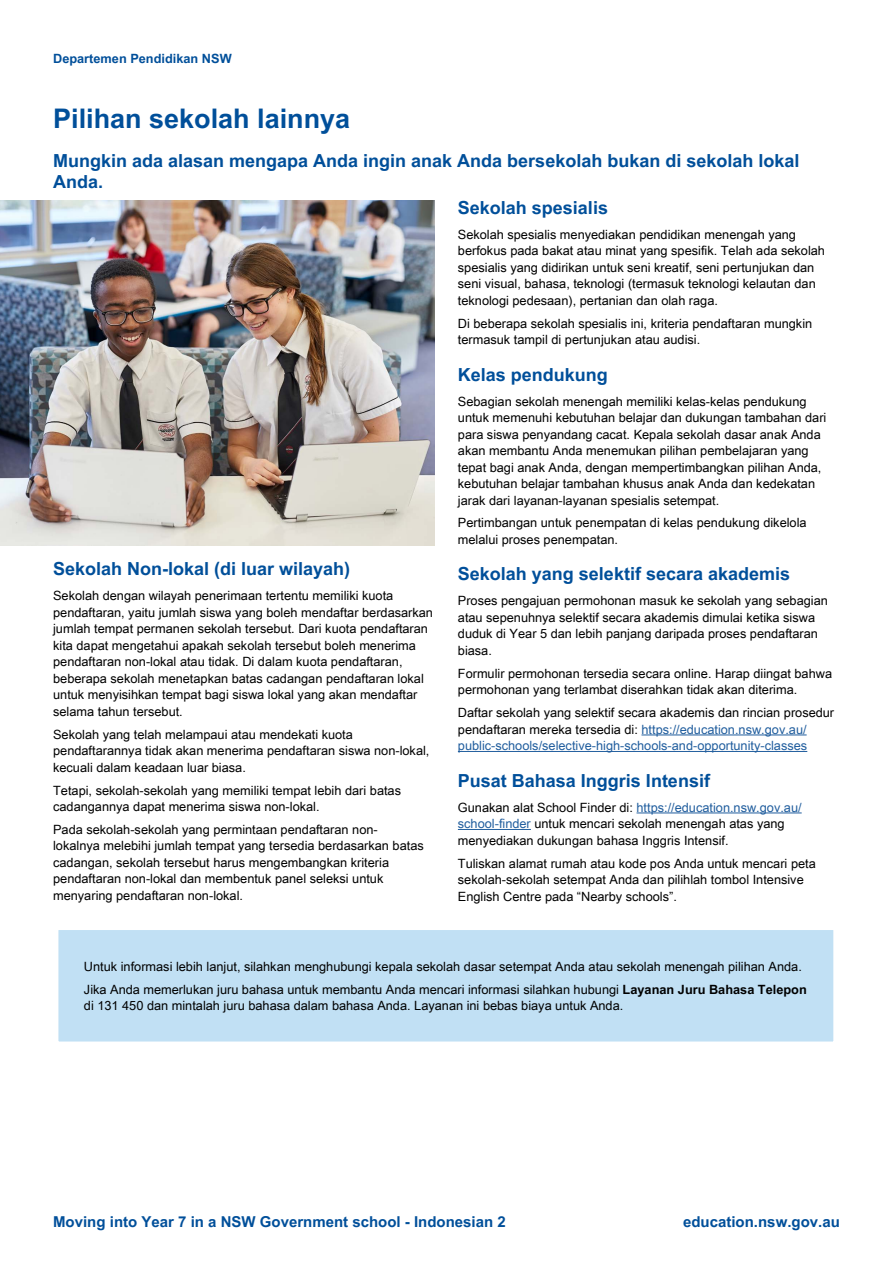
<style>
.page{position:relative;width:893px;height:1263px;background:#fff}
.page>*{position:absolute;margin:0;border:0;box-sizing:border-box;transform-origin:0 0}
.Heading_2{font:700 27px "Arial Unicode MS";color:#004f9a}
.Heading_3{font:700 18px/21.6px "Arial Unicode MS";color:#004f9a}
.t1{font:700 15px "Arial Unicode MS";color:#004f9a}
.Body_text{font:12.75px/16.5px "Arial Unicode MS";color:#000}
.Body_text-2{font:12.75px/16.5px "Arial Unicode MS";color:#215e9e}
.Headers{font:700 12.75px "Arial Unicode MS";color:#004f9a}
.s1{color:#000}
.s2{color:#215e9e}
.s3{font-weight:700}
</style>
<div class="page">
<img style="left:0;top:201px;width:434px;height:344px">
<hr style="left:641px;top:735px;width:166px;height:1px;background:#215e9e">
<hr style="left:458px;top:751px;width:349px;height:1px;background:#215e9e">
<hr style="left:636px;top:813px;width:166px;height:1px;background:#215e9e">
<hr style="left:458px;top:829px;width:73px;height:1px;background:#215e9e">
<div style="left:55px;top:927px;width:781px;height:117px;background:#c1e0f4"></div>
<div style="left:52px;top:924px;width:787px;height:123px;border:6px solid #fff"></div>
<p class="Headers" style="left:53px;top:49px;width:180px">Departemen Pendidikan NSW</p>
<h2 class="Heading_2" style="left:53px;top:99px;width:299px">Pilihan sekolah lainnya</h2>
<h3 class="Heading_3" style="left:53px;top:150px;width:748px">Mungkin ada alasan mengapa Anda ingin anak Anda bersekolah bukan di sekolah lokal<br>Anda.</h3>
<h3 class="Heading_3" style="left:53px;top:559px;width:299px">Sekolah Non-lokal (di luar wilayah)</h3>
<p class="Body_text" style="left:53px;top:587px;width:381px">Sekolah dengan wilayah penerimaan tertentu memiliki kuota pendaftaran, yaitu jumlah siswa yang boleh mendaftar berdasarkan jumlah tempat permanen sekolah tersebut. Dari kuota pendaftaran kita dapat mengetahui apakah sekolah tersebut boleh menerima pendaftaran non-lokal atau tidak. Di dalam kuota pendaftaran, beberapa sekolah menetapkan batas cadangan pendaftaran lokal untuk menyisihkan tempat bagi siswa lokal yang akan mendaftar selama tahun tersebut.</p>
<p class="Body_text" style="left:53px;top:726px;width:378px">Sekolah yang telah melampaui atau mendekati kuota pendaftarannya tidak akan menerima pendaftaran siswa non-lokal, kecuali dalam keadaan luar biasa.</p>
<p class="Body_text" style="left:53px;top:781px;width:349px">Tetapi, sekolah-sekolah yang memiliki tempat lebih dari batas cadangannya dapat menerima siswa non-lokal.</p>
<p class="Body_text" style="left:53px;top:821px;width:372px">Pada sekolah-sekolah yang permintaan pendaftaran non&shy;lokalnya melebihi jumlah tempat yang tersedia berdasarkan batas cadangan, sekolah tersebut harus mengembangkan kriteria pendaftaran non-lokal dan membentuk panel seleksi untuk menyaring pendaftaran non-lokal.</p>
<h3 class="Heading_3" style="left:458px;top:197px;width:152px">Sekolah spesialis</h3>
<p class="Body_text" style="left:458px;top:226px;width:369px">Sekolah spesialis menyediakan pendidikan menengah yang berfokus pada bakat atau minat yang spesifik. Telah ada sekolah spesialis yang didirikan untuk seni kreatif, seni pertunjukan dan seni visual, bahasa, teknologi (termasuk teknologi kelautan dan teknologi pedesaan), pertanian dan olah raga.</p>
<p class="Body_text" style="left:458px;top:314px;width:356px">Di beberapa sekolah spesialis ini, kriteria pendaftaran mungkin termasuk tampil di pertunjukan atau audisi.</p>
<h3 class="Heading_3" style="left:458px;top:364px;width:152px">Kelas pendukung</h3>
<p class="Body_text" style="left:458px;top:392px;width:370px">Sebagian sekolah menengah memiliki kelas-kelas pendukung untuk memenuhi kebutuhan belajar dan dukungan tambahan dari para siswa penyandang cacat. Kepala sekolah dasar anak Anda akan membantu Anda menemukan pilihan pembelajaran yang tepat bagi anak Anda, dengan mempertimbangkan pilihan Anda, kebutuhan belajar tambahan khusus anak Anda dan kedekatan jarak dari layanan-layanan spesialis setempat.</p>
<p class="Body_text" style="left:458px;top:514px;width:350px">Pertimbangan untuk penempatan di kelas pendukung dikelola melalui proses penempatan.</p>
<h3 class="Heading_3" style="left:458px;top:564px;width:334px">Sekolah yang selektif secara akademis</h3>
<p class="Body_text" style="left:458px;top:592px;width:371px">Proses pengajuan permohonan masuk ke sekolah yang sebagian atau sepenuhnya selektif secara akademis dimulai ketika siswa duduk di Year 5 dan lebih panjang daripada proses pendaftaran biasa.</p>
<p class="Body_text" style="left:458px;top:665px;width:376px">Formulir permohonan tersedia secara online. Harap diingat bahwa permohonan yang terlambat diserahkan tidak akan diterima.</p>
<p class="Body_text-2" style="left:458px;top:704px;width:378px"><span class="s1">Daftar sekolah yang selektif secara akademis dan rincian prosedur pendaftaran mereka tersedia di:</span> https://education.nsw.gov.au/ public-schools/selective-high-schools-and-opportunity-classes</p>
<h3 class="Heading_3" style="left:458px;top:770px;width:254px">Pusat Bahasa Inggris Intensif</h3>
<p class="Body_text" style="left:458px;top:799px;width:345px">Gunakan alat School Finder di: <span class="s2">https://education.nsw.gov.au/ school-finder</span> untuk mencari sekolah menengah atas yang menyediakan dukungan bahasa Inggris Intensif.</p>
<p class="Body_text" style="left:458px;top:854px;width:359px">Tuliskan alamat rumah atau kode pos Anda untuk mencari peta sekolah-sekolah setempat Anda dan pilihlah tombol Intensive<br>English Centre pada “Nearby schools”.</p>
<p class="Body_text" style="left:84px;top:958px;width:719px">Untuk informasi lebih lanjut, silahkan menghubungi kepala sekolah dasar setempat Anda atau sekolah menengah pilihan Anda.</p>
<p class="Body_text" style="left:84px;top:980px;width:724px">Jika Anda memerlukan juru bahasa untuk membantu Anda mencari informasi silahkan hubungi <span class="s3">Layanan Juru Bahasa Telepon </span>di 131 450 dan mintalah juru bahasa dalam bahasa Anda. Layanan ini bebas biaya untuk Anda.</p>
<p class="t1" style="left:53px;top:1210px;width:454px">Moving into Year 7 in a NSW Government school - Indonesian 2</p>
<p class="t1" style="left:683px;top:1210px;width:158px">education.nsw.gov.au</p>
</div>
